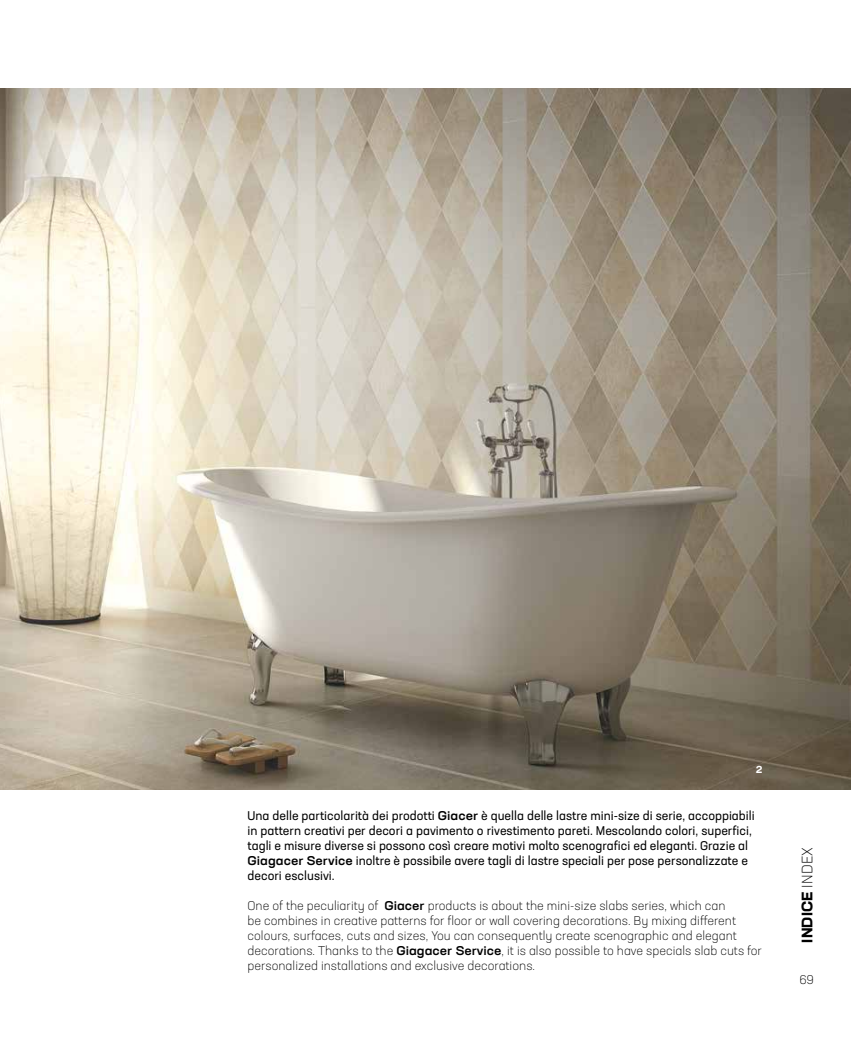
<style>
.page{position:relative;width:851px;height:1063px;background:#fff}
.page>*{position:absolute;margin:0;border:0;box-sizing:border-box;transform-origin:0 0}
.t1{font:700 expanded 15px "Neusa Next Std";letter-spacing:.01em;color:#000}
.t2{font:300 12.5px/15px "Neusa Next Std";color:#000}
.t3{font:12.5px/15px "Neusa Next Std";color:#000}
.t4{font:700 expanded 10px "Neusa Next Std";color:#fff}
.s1{font-weight:500;font-stretch:expanded}
.s2{font-weight:300;font-stretch:normal}
</style>
<div class="page">
<img style="left:0;top:89px;width:850px;height:701px">
<p class="t4" style="left:755px;top:763px;width:8px">2</p>
<p class="t3" style="left:247px;top:808px;width:508px">Una delle particolarità dei prodotti <span class="s1">Giacer</span> è quella delle lastre mini-size di serie, accoppiabili in pattern creativi per decori a pavimento o rivestimento pareti. Mescolando colori, superfici, tagli e misure diverse si possono così creare motivi molto scenografici ed eleganti. Grazie al <span class="s1">Giagacer Service</span> inoltre è possibile avere tagli di lastre speciali per pose personalizzate e decori esclusivi.</p>
<p class="t2" style="left:247px;top:898px;width:516px">One of the peculiarity of <span class="s1">Giacer</span> products is about the mini-size slabs series, which can<br>be combines in creative patterns for floor or wall covering decorations. By mixing different colours, surfaces, cuts and sizes, You can consequently create scenographic and elegant decorations. Thanks to the <span class="s1">Giagacer Service</span>, it is also possible to have specials slab cuts for personalized installations and exclusive decorations.</p>
<p class="t1" style="left:797px;top:943px;width:97px;rotate:-90deg">INDICE <span class="s2">INDEX</span></p>
<p class="t2" style="left:799px;top:972px;width:16px">69</p>
</div>
